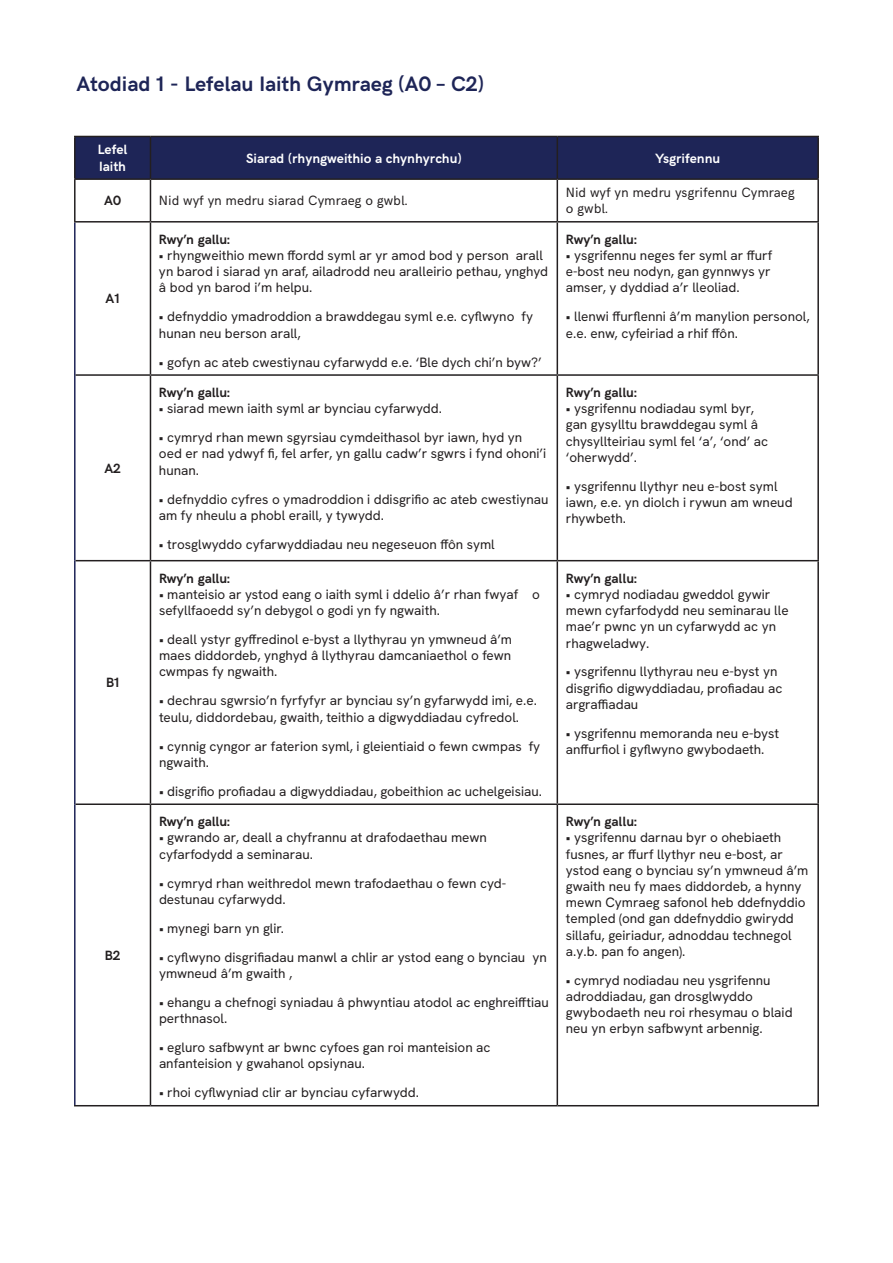
<style>
.page{position:relative;width:893px;height:1263px;background:#fff}
.page>*{position:absolute;margin:0;border:0;box-sizing:border-box;transform-origin:0 0}
.t1{font:700 21px "HK Grotesk";color:#1e2557}
.t2{font:13.5px/16.2px "Hanken Grotesk";color:#231f20}
.t3{font:700 13.5px "HK Grotesk";color:#231f20}
.t4{font:13.5px/16.2px "HK Grotesk";color:#231f20}
.t5{font:700 13.5px/16.2px "HK Grotesk";color:#fff}
</style>
<div class="page">
<div style="left:76px;top:137px;width:741px;height:41px;background:#1e2557"></div>
<hr style="left:817px;top:180px;width:2px;height:41px;background:#231f20">
<hr style="left:150px;top:221px;width:407px;height:2px;background:#231f20">
<hr style="left:557px;top:221px;width:262px;height:2px;background:#231f20">
<hr style="left:817px;top:223px;width:2px;height:151px;background:#231f20">
<hr style="left:150px;top:374px;width:407px;height:2px;background:#231f20">
<hr style="left:557px;top:374px;width:262px;height:2px;background:#231f20">
<hr style="left:817px;top:376px;width:2px;height:184px;background:#231f20">
<hr style="left:150px;top:560px;width:407px;height:1px;background:#231f20">
<hr style="left:557px;top:560px;width:262px;height:1px;background:#231f20">
<hr style="left:817px;top:561px;width:2px;height:242px;background:#231f20">
<hr style="left:150px;top:803px;width:407px;height:2px;background:#231f20">
<hr style="left:557px;top:803px;width:262px;height:2px;background:#231f20">
<hr style="left:817px;top:805px;width:2px;height:300px;background:#231f20">
<hr style="left:150px;top:1105px;width:407px;height:1px;background:#231f20">
<hr style="left:557px;top:1105px;width:262px;height:1px;background:#231f20">
<hr style="left:74px;top:223px;width:2px;height:152px;background:#1e2557">
<hr style="left:74px;top:375px;width:2px;height:186px;background:#1e2557">
<hr style="left:74px;top:561px;width:2px;height:243px;background:#1e2557">
<hr style="left:74px;top:804px;width:2px;height:301px;background:#1e2557">
<hr style="left:150px;top:223px;width:1px;height:151px;background:#231f20">
<hr style="left:76px;top:374px;width:74px;height:2px;background:#231f20">
<hr style="left:150px;top:376px;width:1px;height:184px;background:#231f20">
<hr style="left:76px;top:560px;width:74px;height:1px;background:#231f20">
<hr style="left:150px;top:561px;width:1px;height:242px;background:#231f20">
<hr style="left:76px;top:803px;width:74px;height:2px;background:#231f20">
<hr style="left:150px;top:805px;width:1px;height:300px;background:#231f20">
<hr style="left:74px;top:1105px;width:76px;height:1px;background:#231f20">
<hr style="left:557px;top:136px;width:262px;height:1px;background:#231f20">
<hr style="left:817px;top:137px;width:2px;height:41px;background:#231f20">
<hr style="left:557px;top:178px;width:262px;height:2px;background:#231f20">
<hr style="left:557px;top:180px;width:1px;height:41px;background:#231f20">
<hr style="left:557px;top:223px;width:1px;height:151px;background:#231f20">
<hr style="left:557px;top:376px;width:1px;height:184px;background:#231f20">
<hr style="left:557px;top:561px;width:1px;height:242px;background:#231f20">
<hr style="left:557px;top:805px;width:1px;height:300px;background:#231f20">
<hr style="left:74px;top:180px;width:2px;height:41px;background:#231f20">
<hr style="left:150px;top:180px;width:1px;height:41px;background:#231f20">
<hr style="left:74px;top:221px;width:76px;height:2px;background:#231f20">
<hr style="left:150px;top:136px;width:407px;height:1px;background:#231f20">
<hr style="left:557px;top:137px;width:1px;height:41px;background:#231f20">
<hr style="left:150px;top:178px;width:407px;height:2px;background:#231f20">
<hr style="left:74px;top:136px;width:76px;height:1px;background:#231f20">
<hr style="left:74px;top:137px;width:2px;height:41px;background:#231f20">
<hr style="left:150px;top:137px;width:1px;height:41px;background:#231f20">
<hr style="left:74px;top:178px;width:76px;height:2px;background:#231f20">
<h1 class="t1" style="left:77px;top:68px;width:409px">Atodiad 1 - Lefelau Iaith Gymraeg (A0 – C2)</h1>
<p class="t5" style="left:98px;top:141px;width:31px">Lefel<br>Iaith</p>
<p class="t5" style="left:246px;top:149px;width:217px">Siarad (rhyngweithio a chynhyrchu)</p>
<p class="t5" style="left:655px;top:149px;width:67px">Ysgrifennu</p>
<p class="t3" style="left:104px;top:190px;width:18px">A0</p>
<p class="t4" style="left:159px;top:191px;width:250px">Nid wyf yn medru siarad Cymraeg o gwbl.</p>
<p class="t4" style="left:566px;top:183px;width:230px">Nid wyf yn medru ysgrifennu Cymraeg o gwbl.</p>
<p class="t3" style="left:106px;top:288px;width:15px">A1</p>
<p class="t3" style="left:104px;top:458px;width:18px">A2</p>
<p class="t3" style="left:106px;top:672px;width:15px">B1</p>
<p class="t3" style="left:105px;top:945px;width:17px">B2</p>
<p class="t3" style="left:159px;top:229px;width:72px">Rwy’n gallu:</p>
<p class="t2" style="left:159px;top:247px;width:391px">• rhyngweithio mewn ffordd syml ar yr amod bod y person arall yn barod i siarad yn araf, ailadrodd neu aralleirio pethau, ynghyd â bod yn barod i’m helpu.</p>
<p class="t2" style="left:159px;top:309px;width:376px">• defnyddio ymadroddion a brawddegau syml e.e. cyflwyno fy hunan neu berson arall,</p>
<p class="t2" style="left:159px;top:354px;width:384px">• gofyn ac ateb cwestiynau cyfarwydd e.e. ‘Ble dych chi’n byw?’</p>
<p class="t3" style="left:159px;top:382px;width:72px">Rwy’n gallu:</p>
<p class="t2" style="left:159px;top:400px;width:285px">• siarad mewn iaith syml ar bynciau cyfarwydd.</p>
<p class="t2" style="left:159px;top:429px;width:389px">• cymryd rhan mewn sgyrsiau cymdeithasol byr iawn, hyd yn oed er nad ydwyf fi, fel arfer, yn gallu cadw’r sgwrs i fynd ohoni’i hunan.</p>
<p class="t2" style="left:159px;top:491px;width:391px">• defnyddio cyfres o ymadroddion i ddisgrifio ac ateb cwestiynau am fy nheulu a phobl eraill, y tywydd.</p>
<p class="t2" style="left:159px;top:536px;width:337px">• trosglwyddo cyfarwyddiadau neu negeseuon ffôn syml</p>
<p class="t3" style="left:159px;top:568px;width:72px">Rwy’n gallu:</p>
<p class="t2" style="left:159px;top:586px;width:382px">• manteisio ar ystod eang o iaith syml i ddelio â’r rhan fwyaf o sefyllfaoedd sy’n debygol o godi yn fy ngwaith.</p>
<p class="t2" style="left:159px;top:631px;width:355px;text-align:justify">• deall ystyr gyffredinol e-byst a llythyrau yn ymwneud â’m maes diddordeb, ynghyd â llythyrau damcaniaethol o fewn cwmpas fy ngwaith.</p>
<p class="t2" style="left:159px;top:693px;width:379px">• dechrau sgwrsio’n fyrfyfyr ar bynciau sy’n gyfarwydd imi, e.e. teulu, diddordebau, gwaith, teithio a digwyddiadau cyfredol.</p>
<p class="t2" style="left:159px;top:738px;width:383px">• cynnig cyngor ar faterion syml, i gleientiaid o fewn cwmpas fy ngwaith.</p>
<p class="t2" style="left:159px;top:783px;width:384px">• disgrifio profiadau a digwyddiadau, gobeithion ac uchelgeisiau.</p>
<p class="t3" style="left:159px;top:811px;width:72px">Rwy’n gallu:</p>
<p class="t2" style="left:159px;top:830px;width:329px">• gwrando ar, deall a chyfrannu at drafodaethau mewn cyfarfodydd a seminarau.</p>
<p class="t2" style="left:159px;top:875px;width:349px">• cymryd rhan weithredol mewn trafodaethau o fewn cyd&shy;destunau cyfarwydd.</p>
<p class="t2" style="left:159px;top:920px;width:126px">• mynegi barn yn glir.</p>
<p class="t2" style="left:159px;top:949px;width:389px">• cyflwyno disgrifiadau manwl a chlir ar ystod eang o bynciau yn ymwneud â’m gwaith ,</p>
<p class="t2" style="left:159px;top:994px;width:391px">• ehangu a chefnogi syniadau â phwyntiau atodol ac enghreifftiau perthnasol.</p>
<p class="t2" style="left:159px;top:1039px;width:333px">• egluro safbwynt ar bwnc cyfoes gan roi manteision ac anfanteision y gwahanol opsiynau.</p>
<p class="t2" style="left:159px;top:1084px;width:261px">• rhoi cyflwyniad clir ar bynciau cyfarwydd.</p>
<p class="t3" style="left:566px;top:229px;width:72px">Rwy’n gallu:</p>
<p class="t2" style="left:566px;top:247px;width:208px;text-align:justify">• ysgrifennu neges fer syml ar ffurf e-bost neu nodyn, gan gynnwys yr amser, y dyddiad a’r lleoliad.</p>
<p class="t2" style="left:566px;top:309px;width:245px">• llenwi ffurflenni â’m manylion personol, e.e. enw, cyfeiriad a rhif ffôn.</p>
<p class="t3" style="left:566px;top:382px;width:72px">Rwy’n gallu:</p>
<p class="t2" style="left:566px;top:400px;width:204px">• ysgrifennu nodiadau syml byr, gan gysylltu brawddegau syml â chysyllteiriau syml fel ‘a’, ‘ond’ ac ‘oherwydd’.</p>
<p class="t2" style="left:566px;top:478px;width:228px">• ysgrifennu llythyr neu e-bost syml iawn, e.e. yn diolch i rywun am wneud rhywbeth.</p>
<p class="t3" style="left:566px;top:568px;width:72px">Rwy’n gallu:</p>
<p class="t2" style="left:566px;top:586px;width:224px">• cymryd nodiadau gweddol gywir mewn cyfarfodydd neu seminarau lle mae’r pwnc yn un cyfarwydd ac yn rhagweladwy.</p>
<p class="t2" style="left:566px;top:664px;width:218px">• ysgrifennu llythyrau neu e-byst yn disgrifio digwyddiadau, profiadau ac argraffiadau</p>
<p class="t2" style="left:566px;top:725px;width:215px">• ysgrifennu memoranda neu e-byst anffurfiol i gyflwyno gwybodaeth.</p>
<p class="t3" style="left:566px;top:811px;width:72px">Rwy’n gallu:</p>
<p class="t2" style="left:566px;top:830px;width:244px">• ysgrifennu darnau byr o ohebiaeth fusnes, ar ffurf llythyr neu e-bost, ar ystod eang o bynciau sy’n ymwneud â’m gwaith neu fy maes diddordeb, a hynny mewn Cymraeg safonol heb ddefnyddio templed (ond gan ddefnyddio gwirydd sillafu, geiriadur, adnoddau technegol a.y.b. pan fo angen).</p>
<p class="t2" style="left:566px;top:972px;width:228px">• cymryd nodiadau neu ysgrifennu adroddiadau, gan drosglwyddo gwybodaeth neu roi rhesymau o blaid neu yn erbyn safbwynt arbennig.</p>
</div>
